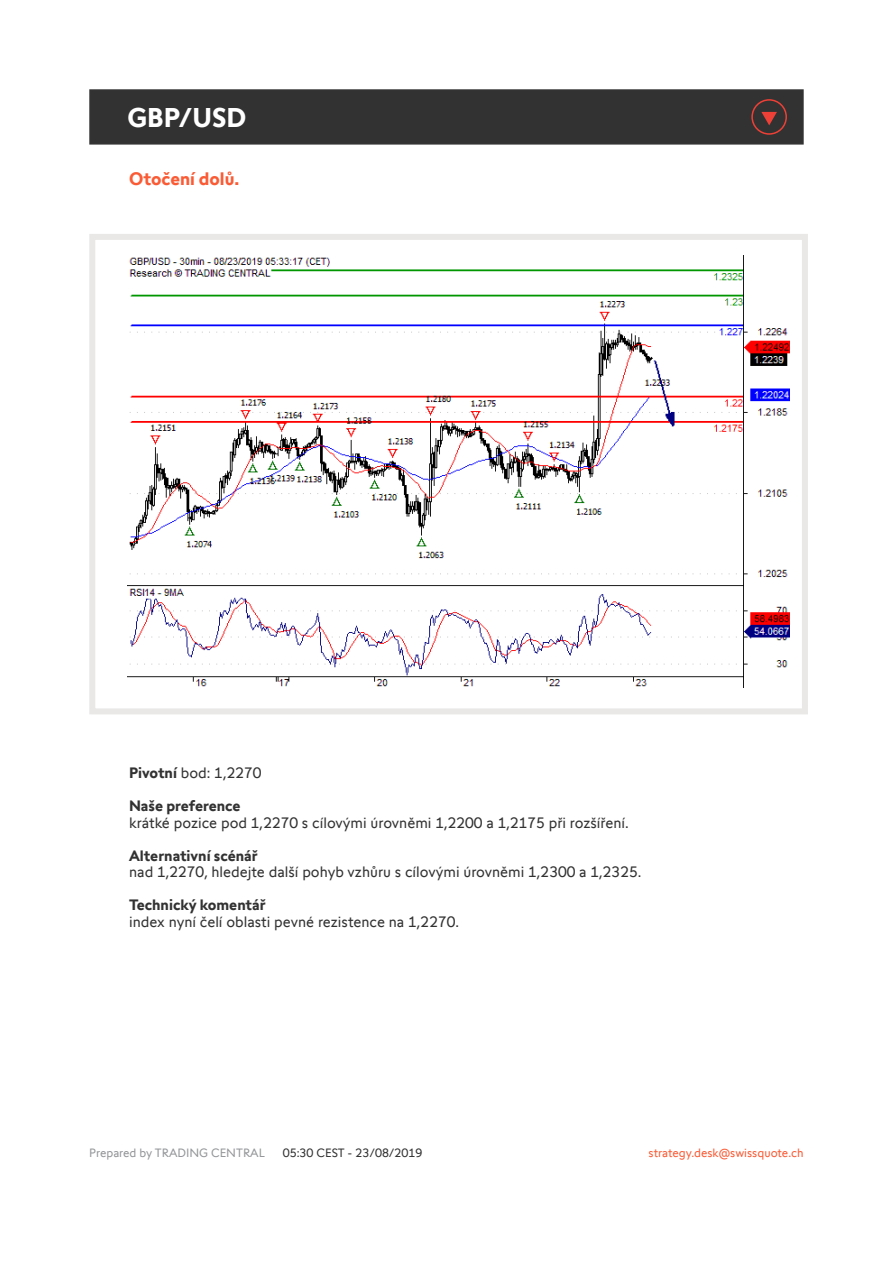
<style>
.page{position:relative;width:893px;height:1263px;background:#fff}
.page>*{position:absolute;margin:0;border:0;box-sizing:border-box;transform-origin:0 0}
.t1{font:700 27px "Swissquote CT";color:#fff}
.t2{font:700 18px "Swissquote CT";color:#fa5b35}
.t3{font:15px "Swissquote CT";color:#323232}
.t4{font:700 15px "Swissquote CT";color:#323232}
.t5{font:12px "Swissquote CT";color:#fa5b35}
.t6{font:12px "Swissquote CT";color:#939598}
.t7{font:12px "Swissquote CT";color:#323232}
.s1{font-weight:700}
</style>
<div class="page">
<div style="left:89px;top:234px;width:719px;height:480px;border:6px solid #e9e8e7"></div>
<div style="left:89px;top:89px;width:715px;height:56px;background:#323232;border:2px solid #323232"></div>
<img style="left:128px;top:255px;width:661px;height:432px">
<svg style="left:751px;top:99px;width:36px;height:36px"></svg>
<h1 class="t1" style="left:128px;top:101px;width:120px">GBP/USD</h1>
<p class="t2" style="left:129px;top:168px;width:112px">Otočení dolů.</p>
<p class="t3" style="left:129px;top:764px;width:134px"><span class="s1">Pivotní</span> bod: 1,2270</p>
<p class="t4" style="left:129px;top:797px;width:113px">Naše preference</p>
<p class="t3" style="left:129px;top:814px;width:501px">krátké pozice pod 1,2270 s cílovými úrovněmi 1,2200 a 1,2175 při rozšíření.</p>
<p class="t4" style="left:129px;top:846px;width:130px">Alternativní scénář</p>
<p class="t3" style="left:129px;top:863px;width:514px">nad 1,2270, hledejte další pohyb vzhůru s cílovými úrovněmi 1,2300 a 1,2325.</p>
<p class="t4" style="left:129px;top:896px;width:138px">Technický komentář</p>
<p class="t3" style="left:129px;top:913px;width:332px">index nyní čelí oblasti pevné rezistence na 1,2270.</p>
<p class="t6" style="left:89px;top:1145px;width:177px">Prepared by TRADING CENTRAL</p>
<p class="t7" style="left:283px;top:1145px;width:141px">05:30 CEST - 23/08/2019</p>
<p class="t5" style="left:649px;top:1145px;width:157px">strategy.desk@swissquote.ch</p>
</div>
